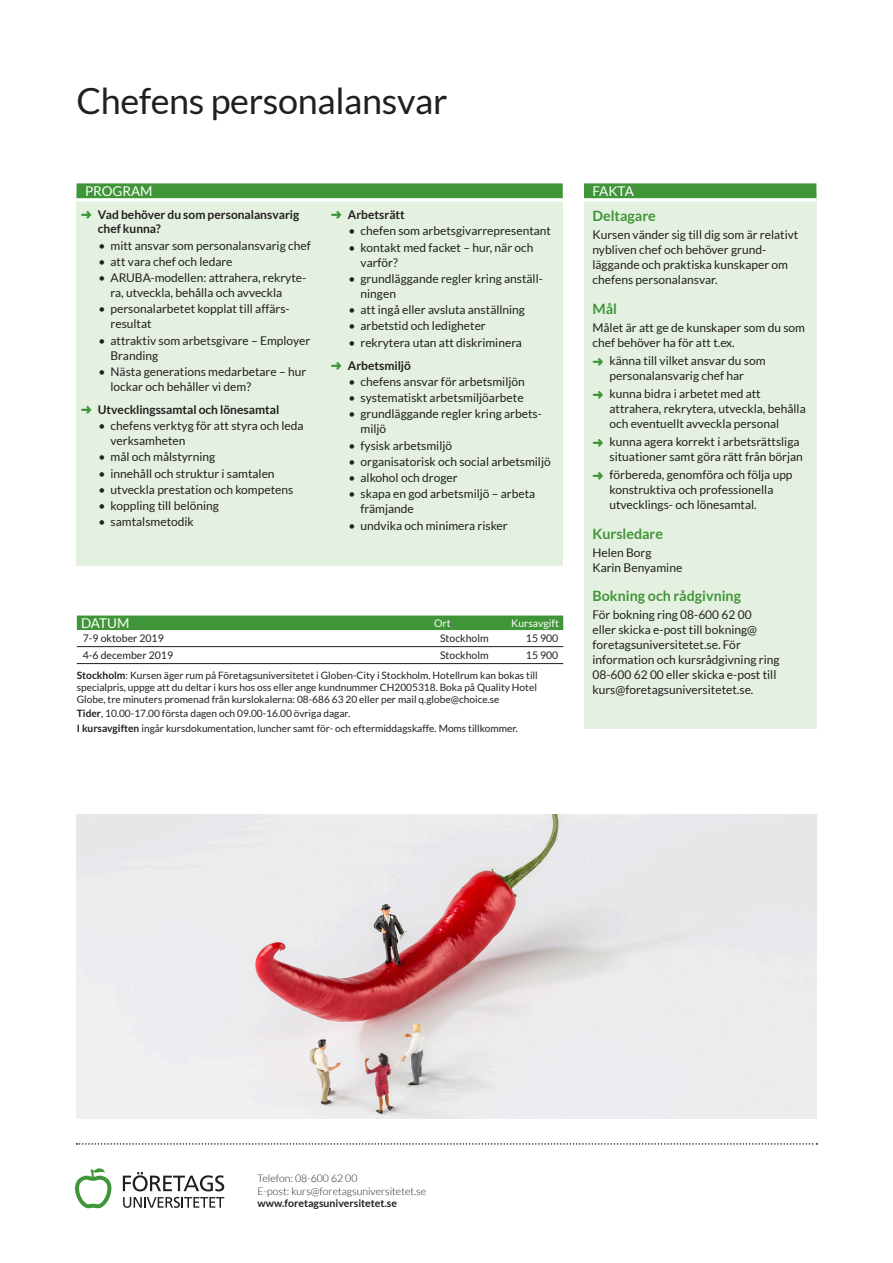
<style>
.page{position:relative;width:893px;height:1263px;background:#fff}
.page>*{position:absolute;margin:0;border:0;box-sizing:border-box;transform-origin:0 0}
.Fakta-rubrik{font:36px "Lato";letter-spacing:-.01em;color:#231f20}
.Fakta-mellanrubrik{font:700 14.25px "Lato";color:#3f9537}
.Dag_Block-rubrik-bro{font:13.5px "Lato";color:#fff}
.Fakta-rubrik-brodtex{font:13.5px "Lato";letter-spacing:-.035em;color:#fff}
.Tabellhuvud-datum{font:13.5px "Lato";letter-spacing:-.01em;color:#fff}
.Fakta-brodtext{font:12px/15px "Lato";color:#231f20}
.t1{font:700 12px/14.2px "Lato";color:#231f20}
.t2{font:300 10.5px/12.6px "Lato";color:#231f20}
.Tabell-datum{font:10.5px "Lato";color:#231f20}
.t3{font:700 10.5px "Lato";color:#231f20}
.Tabell-ort{font:10.5px "Lato";color:#231f20}
.Tabellhuvud-avgift{font:10.5px "Lato";color:#fff}
.Tabell-avgift{font:10.5px "Lato";color:#231f20}
.Tabellhuvud-ort{font:10.5px "Lato";color:#fff}
.Tabellfot-brodtext{font:10.2px/12px "Lato";color:#231f20;text-align:justify}
.s1{color:#3f9537}
.s2{font-weight:700}
</style>
<div class="page">
<svg style="left:75px;top:1168px;width:36px;height:40px"></svg>
<svg style="left:123px;top:1197px;width:101px;height:11px"></svg>
<svg style="left:123px;top:1172px;width:101px;height:19px"></svg>
<svg style="left:77px;top:1143px;width:740px;height:2px"></svg>
<div style="left:584px;top:193px;width:232px;height:536px;background:#e4f1e1"></div>
<div style="left:77px;top:193px;width:486px;height:373px;background:#e4f1e1"></div>
<div style="left:77px;top:183px;width:486px;height:15px;background:#3f9537"></div>
<hr style="left:77px;top:198px;width:486px;height:3px;background:#fff">
<div style="left:584px;top:183px;width:232px;height:15px;background:#3f9537"></div>
<hr style="left:584px;top:198px;width:232px;height:3px;background:#fff">
<div style="left:77px;top:615px;width:486px;height:15px;background:#3f9537"></div>
<hr style="left:77px;top:646px;width:223px;height:1px;background:#231f20">
<hr style="left:300px;top:646px;width:134px;height:1px;background:#231f20">
<hr style="left:434px;top:646px;width:69px;height:1px;background:#231f20">
<hr style="left:503px;top:646px;width:60px;height:1px;background:#231f20">
<hr style="left:77px;top:663px;width:223px;height:1px;background:#231f20">
<hr style="left:300px;top:663px;width:134px;height:1px;background:#231f20">
<hr style="left:434px;top:663px;width:69px;height:1px;background:#231f20">
<hr style="left:503px;top:663px;width:60px;height:1px;background:#231f20">
<img style="left:77px;top:814px;width:739px;height:304px">
<p class="Fakta-rubrik" style="left:77px;top:81px;width:373px">Chefens personalansvar</p>
<p class="Dag_Block-rubrik-bro" style="left:85px;top:183px;width:69px">PROGRAM</p>
<p class="Fakta-rubrik-brodtex" style="left:592px;top:183px;width:43px">FAKTA</p>
<p class="t1" style="left:98px;top:207px;width:203px;text-indent:-17px"><span class="s1">➜</span> Vad behöver du som personalansvarig chef kunna?</p>
<p class="Fakta-brodtext" style="left:99px;top:238px;width:214px">• mitt ansvar som personalansvarig chef</p>
<p class="Fakta-brodtext" style="left:99px;top:254px;width:136px">• att vara chef och ledare</p>
<p class="Fakta-brodtext" style="left:111px;top:270px;width:197px;text-indent:-12px">• ARUBA-modellen: attrahera, rekryte&shy;ra, utveckla, behålla och avveckla</p>
<p class="Fakta-brodtext" style="left:111px;top:301px;width:181px;text-indent:-12px">• personalarbetet kopplat till affärs&shy;resultat</p>
<p class="Fakta-brodtext" style="left:111px;top:333px;width:201px;text-indent:-12px">• attraktiv som arbetsgivare – Employer<br>Branding</p>
<p class="Fakta-brodtext" style="left:111px;top:364px;width:197px;text-indent:-12px">• Nästa generations medarbetare – hur lockar och behåller vi dem?</p>
<p class="t1" style="left:81px;top:402px;width:200px"><span class="s1">➜</span> Utvecklingssamtal och lönesamtal</p>
<p class="Fakta-brodtext" style="left:111px;top:418px;width:195px;text-indent:-12px">• chefens verktyg för att styra och leda verksamheten</p>
<p class="Fakta-brodtext" style="left:99px;top:449px;width:118px">• mål och målstyrning</p>
<p class="Fakta-brodtext" style="left:99px;top:466px;width:178px">• innehåll och struktur i samtalen</p>
<p class="Fakta-brodtext" style="left:99px;top:482px;width:196px">• utveckla prestation och kompetens</p>
<p class="Fakta-brodtext" style="left:99px;top:498px;width:122px">• koppling till belöning</p>
<p class="Fakta-brodtext" style="left:99px;top:514px;width:97px">• samtalsmetodik</p>
<p class="t1" style="left:331px;top:207px;width:76px"><span class="s1">➜</span> Arbetsrätt</p>
<p class="Fakta-brodtext" style="left:348px;top:223px;width:204px">• chefen som arbetsgivarrepresentant</p>
<p class="Fakta-brodtext" style="left:360px;top:240px;width:174px;text-indent:-12px">• kontakt med facket – hur, när och varför?</p>
<p class="Fakta-brodtext" style="left:360px;top:271px;width:184px;text-indent:-12px">• grundläggande regler kring anställ&shy;ningen</p>
<p class="Fakta-brodtext" style="left:348px;top:302px;width:178px">• att ingå eller avsluta anställning</p>
<p class="Fakta-brodtext" style="left:348px;top:319px;width:139px">• arbetstid och ledigheter</p>
<p class="Fakta-brodtext" style="left:348px;top:335px;width:175px">• rekrytera utan att diskriminera</p>
<p class="t1" style="left:331px;top:358px;width:82px"><span class="s1">➜</span> Arbetsmiljö</p>
<p class="Fakta-brodtext" style="left:348px;top:374px;width:178px">• chefens ansvar för arbetsmiljön</p>
<p class="Fakta-brodtext" style="left:348px;top:390px;width:177px">• systematiskt arbetsmiljöarbete</p>
<p class="Fakta-brodtext" style="left:360px;top:406px;width:183px;text-indent:-12px">• grundläggande regler kring arbets&shy;miljö</p>
<p class="Fakta-brodtext" style="left:348px;top:438px;width:105px">• fysisk arbetsmiljö</p>
<p class="Fakta-brodtext" style="left:348px;top:454px;width:204px">• organisatorisk och social arbetsmiljö</p>
<p class="Fakta-brodtext" style="left:348px;top:470px;width:111px">• alkohol och droger</p>
<p class="Fakta-brodtext" style="left:360px;top:486px;width:176px;text-indent:-12px">• skapa en god arbetsmiljö – arbeta främjande</p>
<p class="Fakta-brodtext" style="left:348px;top:518px;width:161px">• undvika och minimera risker</p>
<p class="Fakta-mellanrubrik" style="left:592px;top:208px;width:65px">Deltagare</p>
<p class="Fakta-brodtext" style="left:592px;top:227px;width:207px">Kursen vänder sig till dig som är relativt nybliven chef och behöver grund&shy;läggande och praktiska kunskaper om chefens personalansvar.</p>
<p class="Fakta-mellanrubrik" style="left:592px;top:301px;width:26px">Mål</p>
<p class="Fakta-brodtext" style="left:592px;top:320px;width:214px">Målet är att ge de kunskaper som du som chef behöver ha för att t.ex.</p>
<p class="Fakta-brodtext" style="left:592px;top:353px;width:175px;text-align:center"><span class="s1">➜</span> känna till vilket ansvar du som personalansvarig chef har</p>
<p class="Fakta-brodtext" style="left:609px;top:386px;width:198px;text-indent:-17px"><span class="s1">➜</span> kunna bidra i arbetet med att attrahera, rekrytera, utveckla, behålla och eventuellt avveckla personal</p>
<p class="Fakta-brodtext" style="left:592px;top:434px;width:212px;text-align:right"><span class="s1">➜</span> kunna agera korrekt i arbetsrättsliga situationer samt göra rätt från början</p>
<p class="Fakta-brodtext" style="left:609px;top:467px;width:185px;text-indent:-17px"><span class="s1">➜</span> förbereda, genomföra och följa upp konstruktiva och professionella utvecklings- och lönesamtal.</p>
<p class="Fakta-mellanrubrik" style="left:592px;top:526px;width:72px">Kursledare</p>
<p class="Fakta-brodtext" style="left:592px;top:545px;width:91px">Helen Borg<br>Karin Benyamine</p>
<p class="Tabellhuvud-datum" style="left:81px;top:615px;width:50px">DATUM</p>
<p class="Tabellhuvud-ort" style="left:434px;top:617px;width:18px">Ort</p>
<p class="Tabellhuvud-avgift" style="left:511px;top:617px;width:49px">Kursavgift</p>
<p class="Tabell-datum" style="left:83px;top:633px;width:82px">7‑9 oktober 2019</p>
<p class="Tabell-ort" style="left:440px;top:633px;width:50px">Stockholm</p>
<p class="Tabell-avgift" style="left:526px;top:633px;width:34px">15 900</p>
<p class="Tabell-datum" style="left:83px;top:650px;width:92px">4‑6 december 2019</p>
<p class="Tabell-ort" style="left:440px;top:650px;width:50px">Stockholm</p>
<p class="Tabell-avgift" style="left:526px;top:650px;width:34px">15 900</p>
<p class="Tabellfot-brodtext" style="left:77px;top:669px;width:462px"><span class="s2">Stockholm</span>: Kursen äger rum på Företagsuniversitetet i Globen-City i Stockholm. Hotellrum kan bokas till specialpris, uppge att du deltar i kurs hos oss eller ange kundnummer CH2005318. Boka på Quality Hotel Globe, tre minuters promenad från kurslokalerna: 08-686 63 20 eller per mail q.globe@choice.se</p>
<p class="Tabellfot-brodtext" style="left:77px;top:708px;width:275px"><span class="s2">Tider</span>, 10.00-17.00 första dagen och 09.00-16.00 övriga dagar.</p>
<p class="Tabellfot-brodtext" style="left:77px;top:722px;width:443px"><span class="s2">I kursavgiften</span> ingår kursdokumentation, luncher samt för- och eftermiddagskaffe. Moms tillkommer.</p>
<p class="Fakta-mellanrubrik" style="left:592px;top:588px;width:150px">Bokning och rådgivning</p>
<p class="Fakta-brodtext" style="left:592px;top:607px;width:189px">För bokning ring 08-600 62 00<br>eller skicka e-post till bokning@ foretagsuniversitetet.se. För information och kursrådgivning ring 08-600 62 00 eller skicka e-post till kurs@foretagsuniversitetet.se.</p>
<p class="t2" style="left:258px;top:1172px;width:170px">Telefon: 08-600 62 00<br>E-post: kurs@foretagsuniversitetet.se</p>
<p class="t3" style="left:258px;top:1197px;width:141px">www.foretagsuniversitetet.se</p>
</div>
